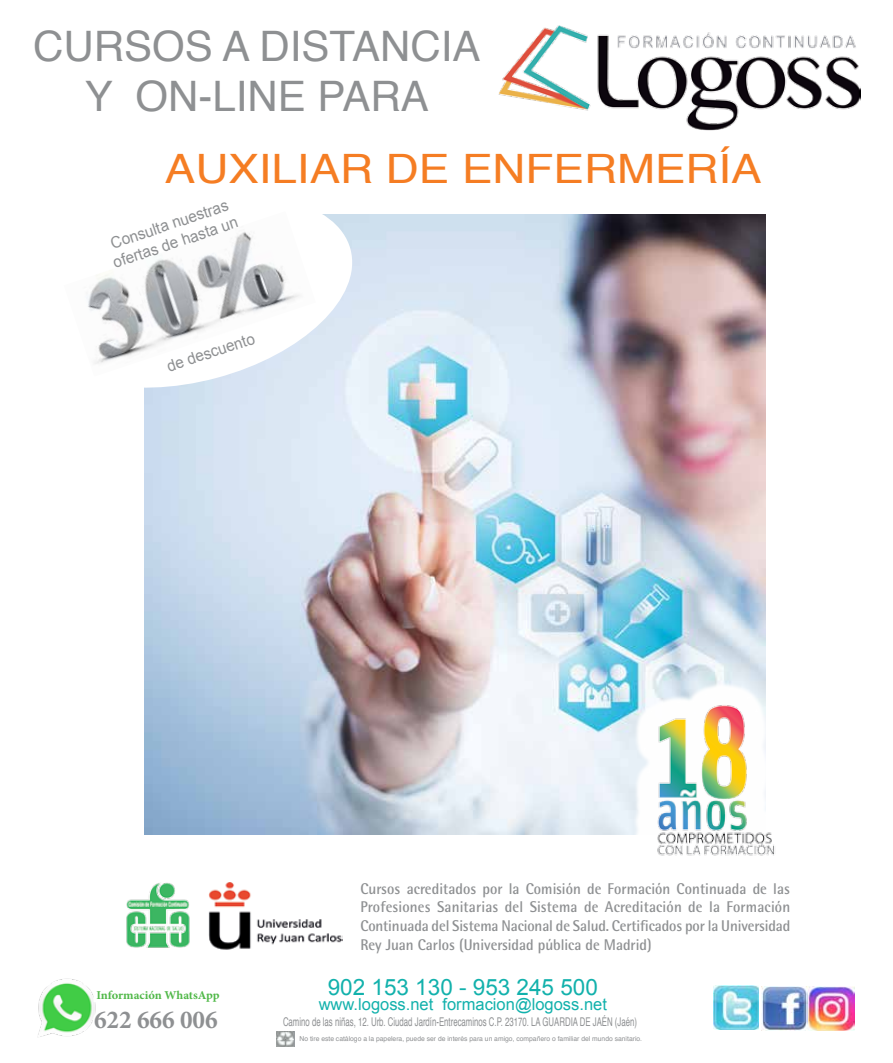
<style>
.page{position:relative;width:893px;height:1063px;background:#fff}
.page>*{position:absolute;margin:0;border:0;box-sizing:border-box;transform-origin:0 0}
.t1{font:42px/50.4px "Helvetica";color:#8e9092;text-align:center}
.t2{font:40.5px "Helvetica";color:#f57d23;scale:1.13 1}
.t3{font:700 25.8px "Minion Pro";color:#8e9092}
.t4{font:22.5px "Arial";color:#12b1ac}
.t5{font:16.5px "Arial";color:#12b1ac}
.t6{font:15.9px/18.9px "Arial";color:#8e9092;scale:.96 1}
.t7{font:700 15.6px/18.8px "Rotis Semi Sans";color:#8e9092;text-align:justify;scale:.93 1}
.t8{font:12px "Helvetica";color:#8e9092;scale:.65 1}
.t9{font:700 12px "Minion Pro";color:#50b848}
.t10{font:6.75px "Helvetica";color:#8e9092}
</style>
<div class="page">
<img style="left:499px;top:25px;width:361px;height:105px">
<img style="left:38px;top:978px;width:52px;height:59px">
<svg style="left:90px;top:990px;width:6px;height:35px"></svg>
<img style="left:276px;top:1032px;width:3px;height:15px">
<img style="left:126px;top:882px;width:64px;height:66px">
<img style="left:208px;top:882px;width:135px;height:68px">
<img style="left:761px;top:986px;width:93px;height:44px">
<img style="left:714px;top:986px;width:45px;height:44px">
<svg style="left:279px;top:1031px;width:16px;height:16px"></svg>
<img style="left:145px;top:214px;width:620px;height:620px">
<svg style="left:633px;top:681px;width:133px;height:154px"></svg>
<img style="left:642px;top:702px;width:132px;height:154px">
<svg style="left:144px;top:214px;width:219px;height:187px;fill:#dbe7f3"></svg>
<img style="left:87px;top:214px;width:229px;height:163px">
<h1 class="t1" style="left:33px;top:22px;width:449px">CURSOS A DISTANCIA<br>Y ON-LINE PARA</h1>
<h2 class="t2" style="left:165px;top:137px;width:530px">AUXILIAR DE ENFERMERÍA</h2>
<p class="t6" style="left:104px;top:236px;width:138px;rotate:-19deg">Consulta nuestras ofertas de hasta un</p>
<p class="t6" style="left:164px;top:358px;width:97px;rotate:-19deg">de descuento</p>
<p class="t9" style="left:96px;top:986px;width:125px">Información WhatsApp</p>
<h3 class="t3" style="left:94px;top:1002px;width:125px">622 666 006</h3>
<p class="t7" style="left:360px;top:879px;width:464px">Cursos acreditados por la Comisión de Formación Continuada de las Profesiones Sanitarias del Sistema de Acreditación de la Formación Continuada del Sistema Nacional de Salud. Certificados por la Universidad Rey Juan Carlos (Universidad pública de Madrid)</p>
<h3 class="t4" style="left:328px;top:974px;width:272px">902 153 130 - 953 245 500</h3>
<p class="t5" style="left:319px;top:995px;width:290px">www.logoss.net formacion@logoss.net</p>
<p class="t8" style="left:283px;top:1013px;width:546px">Camino de las niñas, 12. Urb. Ciudad Jardín-Entrecaminos C.P. 23170. LA GUARDIA DE JAÉN (Jaén)</p>
<p class="t10" style="left:300px;top:1034px;width:344px">No tire este catálogo a la papelera, puede ser de interés para un amigo, compañero o familiar del mundo sanitario.</p>
</div>
